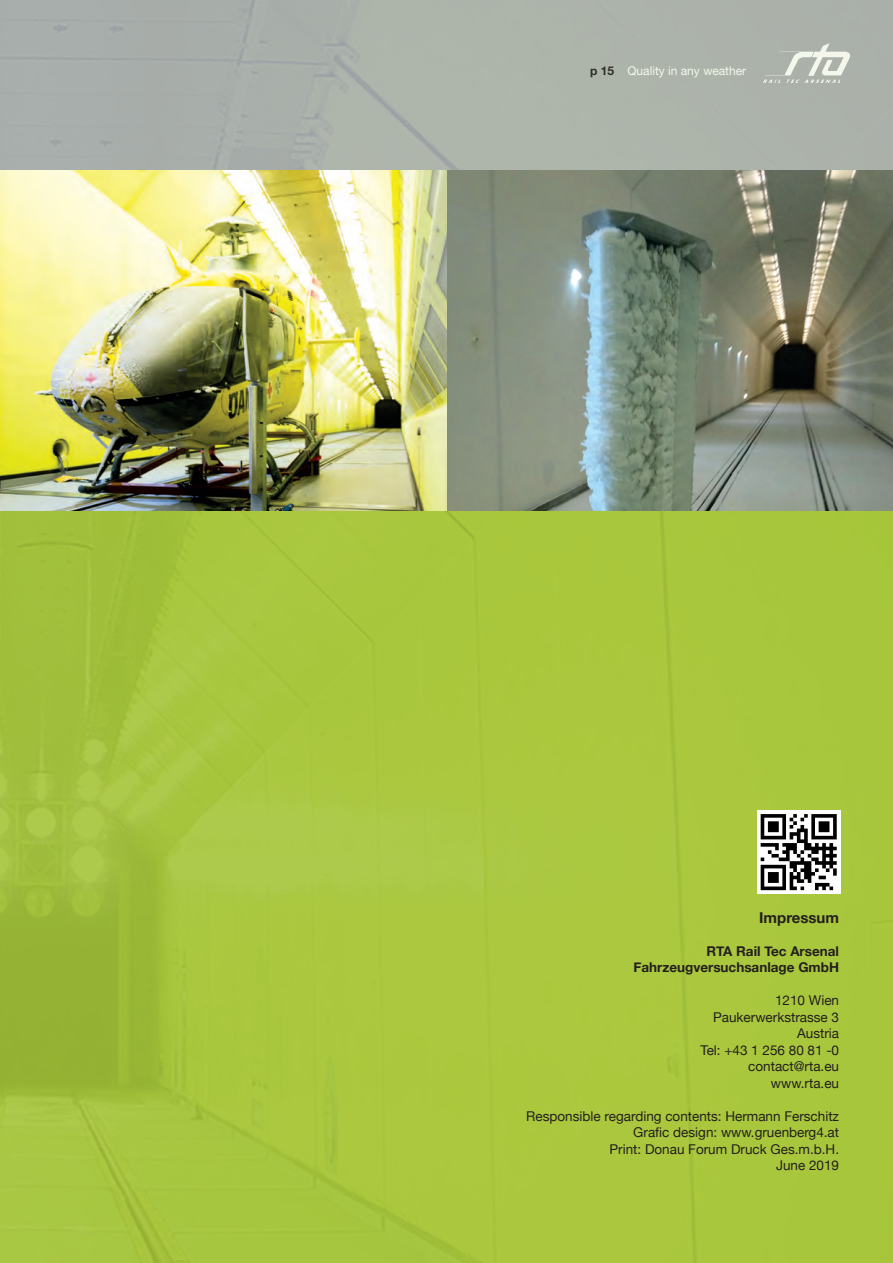
<style>
.page{position:relative;width:893px;height:1263px;background:#fff}
.page>*{position:absolute;margin:0;border:0;box-sizing:border-box;transform-origin:0 0}
.t1{font:700 15px "Helvetica Neue";color:#231f20}
.t2{font:13.5px/16.5px "Helvetica Neue";color:#231f20;text-align:right}
.t3{font:700 13.5px/16.5px "Helvetica Neue";color:#231f20;text-align:right}
.t4{font:12px "Helvetica Neue";color:#fff}
.s1{font-weight:700;color:#231f20}
</style>
<div class="page">
<img style="left:0;top:0;width:893px;height:1263px">
<img style="left:446px;top:170px;width:447px;height:340px">
<img style="left:0;top:170px;width:446px;height:340px">
<div style="left:757px;top:810px;width:83px;height:84px;background:#fff"></div>
<svg style="left:761px;top:814px;width:76px;height:76px"></svg>
<p class="t4" style="left:590px;top:62px;width:158px"><span class="s1">p 15</span> Quality in any weather</p>
<p class="t1" style="left:759px;top:906px;width:81px">Impressum</p>
<p class="t3" style="left:633px;top:943px;width:207px">RTA Rail Tec Arsenal<br>Fahrzeugversuchsanlage GmbH</p>
<p class="t2" style="left:700px;top:993px;width:140px">1210 Wien<br>Paukerwerkstrasse 3<br>Austria<br>Tel: +43 1 256 80 81 -0 contact@rta.eu www.rta.eu</p>
<p class="t2" style="left:526px;top:1108px;width:314px">Responsible regarding contents: Hermann Ferschitz Grafic design: www.gruenberg4.at<br>Print: Donau Forum Druck Ges.m.b.H.<br>June 2019</p>
</div>
